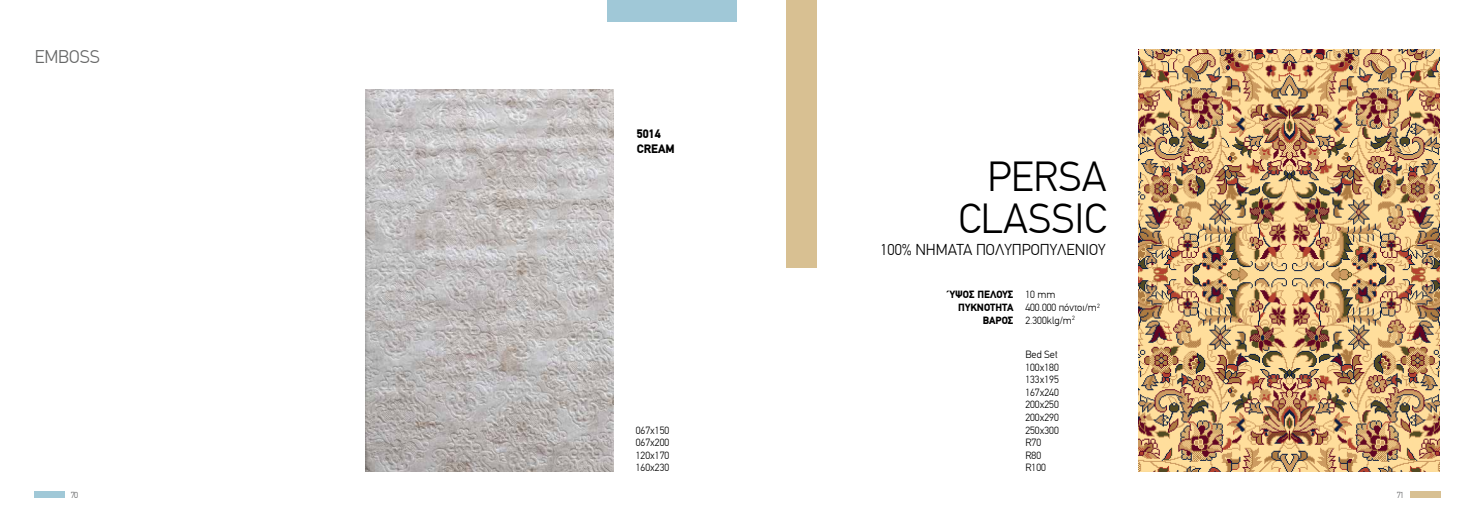
<style>
.page{position:relative;width:1474px;height:521px;background:#fff}
.page>*{position:absolute;margin:0;border:0;box-sizing:border-box;transform-origin:0 0}
.t1{font:300 42px/42px "PF Din Text";color:#000;text-align:right}
.t2{font:300 18.38px "PF Din Text";color:#666767}
.t3{font:300 15.75px "PF Din Text";color:#000}
.t4{font:900 12.25px/14.7px "PF Din Text";color:#000}
.t5{font:300 10.5px/12.6px "PF Din Text";color:#000}
.t6{font:900 10.5px/12.6px "PF Din Text";color:#000;text-align:right}
.t7{font:300 8.75px "PF Din Text";color:#606162}
</style>
<div class="page">
<div style="left:1409px;top:491px;width:31px;height:6px;background:#d8c092"></div>
<div style="left:786px;top:0;width:30px;height:268px;background:#d8c092"></div>
<img style="left:1138px;top:50px;width:301px;height:421px">
<div style="left:35px;top:491px;width:30px;height:6px;background:#a0c8d7"></div>
<div style="left:608px;top:0;width:129px;height:21px;background:#a0c8d7"></div>
<img style="left:365px;top:90px;width:248px;height:381px">
<h2 class="t2" style="left:35px;top:46px;width:67px">EMBOSS</h2>
<p class="t7" style="left:71px;top:489px;width:9px">70</p>
<p class="t4" style="left:637px;top:126px;width:39px">5014<br>CREAM</p>
<p class="t5" style="left:636px;top:424px;width:35px;text-align:justify">067x150<br>067x200<br>120x170<br>160x230</p>
<h1 class="t1" style="left:958px;top:155px;width:150px">PERSA<br>CLASSIC</h1>
<h3 class="t3" style="left:880px;top:240px;width:227px">100% ΝΗΜΑΤΑ ΠΟΛΥΠΡΟΠΥΛΕΝΙΟΥ</h3>
<p class="t6" style="left:949px;top:288px;width:65px">ΎΨΟΣ ΠΕΛΟΥΣ<br>ΠΥΚΝΟΤΗΤΑ<br>ΒΑΡΟΣ</p>
<p class="t5" style="left:1025px;top:288px;width:76px">10 mm<br>400.000 πόντοι/m<sup>2<br></sup>2.300klg/m<sup>2</sup></p>
<p class="t5" style="left:1025px;top:348px;width:35px">Bed Set<br>100x180<br>133x195<br>167x240<br>200x250<br>200x290<br>250x300<br>R70<br>R80<br>R100</p>
<p class="t7" style="left:1396px;top:489px;width:9px">71</p>
</div>
